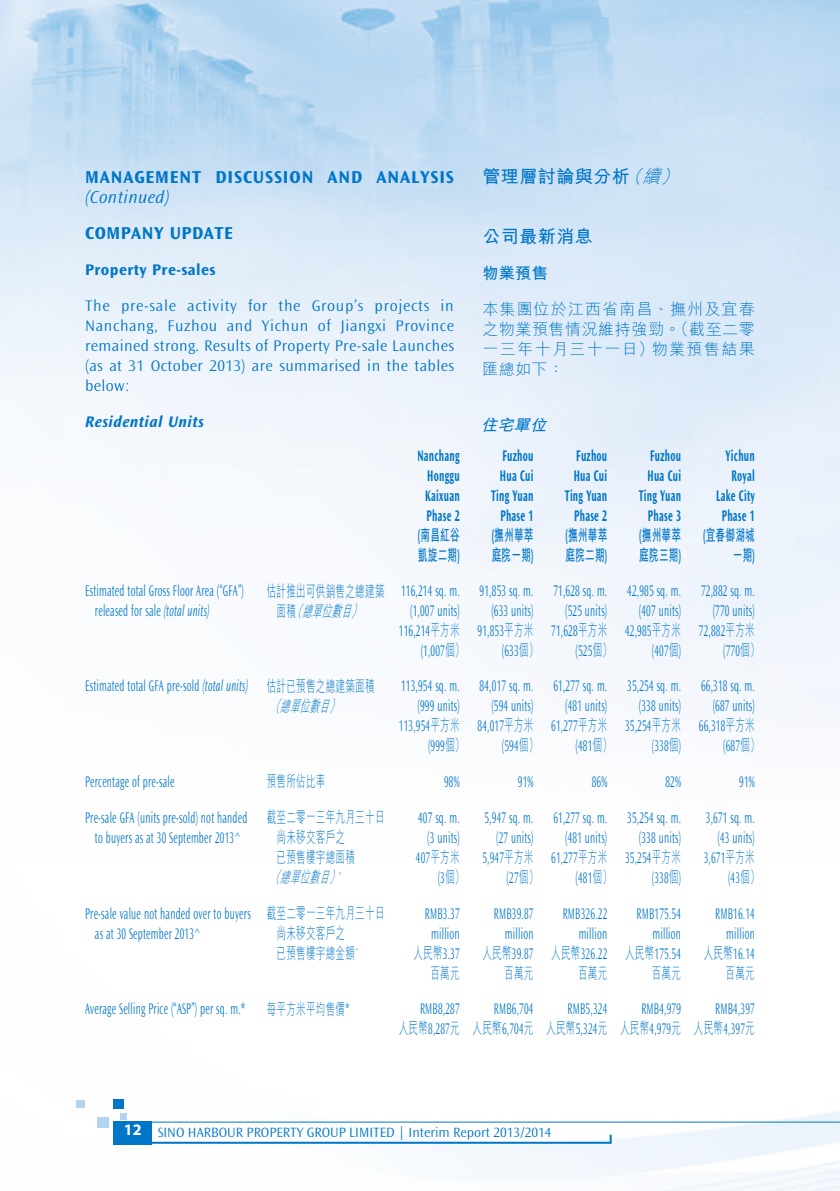
<style>
.page{position:relative;width:840px;height:1191px;background:#fff}
.page>*{position:absolute;margin:0;border:0;box-sizing:border-box;transform-origin:0 0}
.t1{font:700 18px "Ocean Sans Std";letter-spacing:.05em;color:#0076c8}
.t2{font:700 18px "M Hei HK";letter-spacing:.025em;color:#0076c8}
.t3{font:italic 300 18px "Ocean Sans Std";letter-spacing:.025em;color:#0076c8}
.t4{font:300 16px/20px "Ocean Sans Std";letter-spacing:.025em;color:#0076c8;text-align:right;scale:.6 1}
.t5{font:300 16px/20px "Ocean Sans Std";letter-spacing:.025em;color:#0076c8;text-align:justify}
.t6{font:700 16px/20px "Ocean Sans Std";letter-spacing:.025em;color:#0076c8;text-align:right;scale:.6 1}
.t7{font:300 16px/20px "M Hei HK";letter-spacing:.025em;color:#0076c8;text-align:center;scale:.6 1}
.t8{font:300 16px/20px "M Hei HK";letter-spacing:.025em;color:#0076c8;text-align:justify}
.t9{font:700 16px/20px "M Hei HK";letter-spacing:.025em;color:#0076c8;scale:.6 1}
.t10{font:700 16px "Ocean Sans Std";letter-spacing:.025em;color:#0076c8}
.t11{font:italic 700 16px "Ocean Sans Std";letter-spacing:.025em;color:#0076c8}
.t12{font:italic 300 16px "M Hei HK";color:#0076c8;scale:.6 1}
.t13{font:700 16px "M Hei HK";letter-spacing:.025em;color:#0076c8}
.t14{font:italic 700 16px "M Hei HK";color:#0076c8}
.t15{font:300 14px "Ocean Sans Std";color:#0076c8}
.s1{font-family:"Ocean Sans Std"}
.s2{font-weight:300;font-style:italic}
.s3{font-style:italic}
.s4{font-family:"M Hei HK"}
.s5{font-family:"Ocean Sans Std";font-size:14px}
</style>
<div class="page">
<img style="left:0;top:0;width:839px;height:1191px">
<div style="left:76px;top:1100px;width:9px;height:8px;background:#b1d4ef"></div>
<div style="left:98px;top:1117px;width:11px;height:10px;background:#b1d4ef"></div>
<div style="left:120px;top:1113px;width:7px;height:6px;background:#b1d4ef"></div>
<div style="left:113px;top:1099px;width:10px;height:10px;background:#0076c8"></div>
<div style="left:113px;top:1121px;width:39px;height:24px;background:#0076c8"></div>
<svg style="left:152px;top:1132px;width:460px;height:12px"></svg>
<hr style="left:145px;top:1121px;width:694px;height:1px;background:#0076c8">
<p class="t1" style="left:85px;top:167px;width:370px">Management Discussion and Analysis</p>
<p class="t3" style="left:85px;top:187px;width:86px">(Continued)</p>
<p class="t1" style="left:85px;top:223px;width:58px">COMPANY</p>
<p class="t1" style="left:169px;top:223px;width:45px">UPDATE</p>
<p class="t10" style="left:85px;top:261px;width:132px">Property Pre-sales</p>
<p class="t5" style="left:85px;top:296px;width:370px">The pre-sale activity for the Group’s projects in Nanchang, Fuzhou and Yichun of Jiangxi Province remained strong. Results of Property Pre-sale Launches (as at 31 October 2013) are summarised in the tables below:</p>
<p class="t11" style="left:85px;top:413px;width:120px">Residential Units</p>
<p class="t6" style="left:425px;top:445px;width:59px;text-align:justify;text-indent:-8px">Nanchang Honggu Kaixuan Phase 2</p>
<p class="t9" style="left:418px;top:523px;width:71px"><span class="s1">(</span>南昌紅谷凱旋二期<span class="s1">)</span></p>
<p class="t2" style="left:482px;top:163px;width:204px">管理層討論與分析<span class="s2">（續）</span></p>
<p class="t2" style="left:482px;top:223px;width:112px">公司最新消息</p>
<p class="t13" style="left:482px;top:262px;width:67px">物業預售</p>
<p class="t8" style="left:482px;top:299px;width:274px">本集團位於江西省南昌、撫州及宜春之物業預售情況維持強勁。（截至二零一三年十月三十一日）物業預售結果匯總如下：</p>
<p class="t14" style="left:480px;top:414px;width:72px">住宅單位</p>
<p class="t6" style="left:491px;top:445px;width:72px">Fuzhou<br>Hua Cui<br>Ting Yuan<br>Phase 1</p>
<p class="t9" style="left:491px;top:523px;width:71px"><span class="s1">(</span>撫州華萃庭院一期<span class="s1">)</span></p>
<p class="t6" style="left:564px;top:445px;width:72px">Fuzhou<br>Hua Cui<br>Ting Yuan<br>Phase 2</p>
<p class="t9" style="left:565px;top:523px;width:71px"><span class="s1">(</span>撫州華萃庭院二期<span class="s1">)</span></p>
<p class="t6" style="left:638px;top:445px;width:72px">Fuzhou<br>Hua Cui<br>Ting Yuan<br>Phase 3</p>
<p class="t9" style="left:639px;top:523px;width:71px"><span class="s1">(</span>撫州華萃庭院三期<span class="s1">)</span></p>
<p class="t6" style="left:715px;top:445px;width:66px">Yichun<br>Royal<br>Lake City<br>Phase 1</p>
<p class="t9" style="left:702px;top:523px;width:87px;text-align:right"><span class="s1">(</span>宜春御湖城一期<span class="s1">)</span></p>
<p class="t4" style="left:95px;top:581px;width:249px;text-align:left;text-indent:-10px">Estimated total Gross Floor Area (“GFA”) released for sale <span class="s3">(total units)</span></p>
<p class="t7" style="left:266px;top:580px;width:198px">估計推出可供銷售之總建築面積<span class="s3">（總單位數目）</span></p>
<p class="t4" style="left:401px;top:581px;width:99px">116,214 sq. m.</p>
<p class="t4" style="left:410px;top:601px;width:84px">(1,007 units)</p>
<p class="t4" style="left:398px;top:621px;width:103px">116,214<span class="s4">平方米</span></p>
<p class="t4" style="left:420px;top:641px;width:75px">(1,007<span class="s4">個）</span></p>
<p class="t4" style="left:477px;top:581px;width:103px">91,853 sq. m. (633 units)<br>91,853<span class="s4">平方米</span>(633<span class="s4">個）</span></p>
<p class="t4" style="left:551px;top:581px;width:103px">71,628 sq. m. (525 units)<br>71,628<span class="s4">平方米</span>(525<span class="s4">個）</span></p>
<p class="t4" style="left:624px;top:581px;width:95px">42,985 sq. m. (407 units)<br>42,985<span class="s4">平方米</span>(407<span class="s4">個</span>)</p>
<p class="t4" style="left:698px;top:581px;width:103px">72,882 sq. m. (770 units)<br>72,882<span class="s4">平方米</span>(770<span class="s4">個）</span></p>
<p class="t4" style="left:85px;top:676px;width:484px">Estimated total GFA pre-sold <span class="s3">(total units)</span> <span class="s4">估計已預售之總建築面積</span></p>
<p class="t12" style="left:270px;top:695px;width:125px">（總單位數目）</p>
<p class="t4" style="left:401px;top:676px;width:99px">113,954 sq. m.</p>
<p class="t4" style="left:417px;top:696px;width:72px">(999 units)</p>
<p class="t4" style="left:398px;top:716px;width:103px">113,954<span class="s4">平方米</span></p>
<p class="t4" style="left:428px;top:736px;width:62px">(999<span class="s4">個）</span></p>
<p class="t4" style="left:477px;top:676px;width:103px">84,017 sq. m. (594 units)<br>84,017<span class="s4">平方米</span>(594<span class="s4">個）</span></p>
<p class="t4" style="left:551px;top:676px;width:103px">61,277 sq. m. (481 units)<br>61,277<span class="s4">平方米</span>(481<span class="s4">個）</span></p>
<p class="t4" style="left:624px;top:676px;width:95px">35,254 sq. m. (338 units)<br>35,254<span class="s4">平方米</span>(338<span class="s4">個</span>)</p>
<p class="t4" style="left:698px;top:676px;width:103px">66,318 sq. m. (687 units)<br>66,318<span class="s4">平方米</span>(687<span class="s4">個）</span></p>
<p class="t4" style="left:85px;top:771px;width:150px">Percentage of pre-sale</p>
<p class="t7" style="left:266px;top:771px;width:99px">預售所佔比率</p>
<p class="t4" style="left:444px;top:771px;width:28px">98%</p>
<p class="t4" style="left:517px;top:771px;width:28px">91%</p>
<p class="t4" style="left:591px;top:771px;width:28px">86%</p>
<p class="t4" style="left:665px;top:771px;width:28px">82%</p>
<p class="t4" style="left:738px;top:771px;width:28px">91%</p>
<p class="t4" style="left:85px;top:807px;width:272px;text-align:center">Pre-sale GFA (units pre-sold) not handed to buyers as at 30 September 2013^</p>
<p class="t7" style="left:266px;top:807px;width:198px">截至二零一三年九月三十日</p>
<p class="t4" style="left:418px;top:807px;width:71px">407 sq. m.</p>
<p class="t4" style="left:427px;top:827px;width:56px">(3 units)</p>
<p class="t4" style="left:415px;top:847px;width:74px">407<span class="s4">平方米</span></p>
<p class="t4" style="left:437px;top:867px;width:46px">(3<span class="s4">個）</span></p>
<p class="t4" style="left:484px;top:807px;width:83px">5,947 sq. m.</p>
<p class="t4" style="left:496px;top:827px;width:64px">(27 units)</p>
<p class="t4" style="left:482px;top:847px;width:87px">5,947<span class="s4">平方米</span></p>
<p class="t4" style="left:506px;top:867px;width:54px">(27<span class="s4">個）</span></p>
<p class="t4" style="left:553px;top:807px;width:91px">61,277 sq. m.</p>
<p class="t4" style="left:565px;top:827px;width:72px">(481 units)</p>
<p class="t4" style="left:551px;top:847px;width:95px">61,277<span class="s4">平方米</span></p>
<p class="t4" style="left:575px;top:867px;width:62px">(481<span class="s4">個）</span></p>
<p class="t4" style="left:624px;top:807px;width:95px">35,254 sq. m. (338 units)<br>35,254<span class="s4">平方米</span>(338<span class="s4">個</span>)</p>
<p class="t4" style="left:703px;top:807px;width:95px">3,671 sq. m. (43 units)<br>3,671<span class="s4">平方米</span>(43<span class="s4">個）</span></p>
<p class="t7" style="left:276px;top:827px;width:116px">尚未移交客戶之</p>
<p class="t7" style="left:276px;top:847px;width:132px">已預售樓宇總面積</p>
<p class="t12" style="left:270px;top:866px;width:125px">（總單位數目）<sup>^</sup></p>
<p class="t4" style="left:95px;top:903px;width:261px;text-align:left;text-indent:-10px">Pre-sale value not handed over to buyers as at 30 September 2013^</p>
<p class="t7" style="left:276px;top:903px;width:181px;text-align:left;text-indent:-10px">截至二零一三年九月三十日尚未移交客戶之<br>已預售樓宇總金額<sup>^</sup></p>
<p class="t4" style="left:413px;top:903px;width:79px">RMB3.37 million<br><span class="s4">人民幣</span>3.37</p>
<p class="t7" style="left:430px;top:962px;width:50px">百萬元</p>
<p class="t4" style="left:482px;top:903px;width:87px">RMB39.87 million<br><span class="s4">人民幣</span>39.87</p>
<p class="t7" style="left:504px;top:962px;width:50px">百萬元</p>
<p class="t4" style="left:551px;top:903px;width:95px">RMB326.22 million<br><span class="s4">人民幣</span>326.22</p>
<p class="t7" style="left:577px;top:962px;width:50px">百萬元</p>
<p class="t4" style="left:624px;top:903px;width:95px">RMB175.54 million<br><span class="s4">人民幣</span>175.54</p>
<p class="t7" style="left:651px;top:962px;width:50px">百萬元</p>
<p class="t4" style="left:703px;top:903px;width:87px">RMB16.14 million<br><span class="s4">人民幣</span>16.14</p>
<p class="t7" style="left:725px;top:962px;width:50px">百萬元</p>
<p class="t4" style="left:85px;top:999px;width:268px">Average Selling Price (“ASP”) per sq. m.*</p>
<p class="t7" style="left:266px;top:998px;width:139px">每平方米平均售價<span class="s5">*</span></p>
<p class="t4" style="left:398px;top:999px;width:103px">RMB8,287<br><span class="s4">人民幣</span>8,287<span class="s4">元</span></p>
<p class="t4" style="left:472px;top:999px;width:103px">RMB6,704<br><span class="s4">人民幣</span>6,704<span class="s4">元</span></p>
<p class="t4" style="left:546px;top:999px;width:103px">RMB5,324<br><span class="s4">人民幣</span>5,324<span class="s4">元</span></p>
<p class="t4" style="left:619px;top:999px;width:103px">RMB4,979<br><span class="s4">人民幣</span>4,979<span class="s4">元</span></p>
<p class="t4" style="left:693px;top:999px;width:103px">RMB4,397<br><span class="s4">人民幣</span>4,397<span class="s4">元</span></p>
<p class="t15" style="left:124px;top:1125px;width:429px"><sup>12</sup> SINO HARBOUR PROPERTY GROUP LIMITED | Interim Report 2013/2014</p>
</div>
